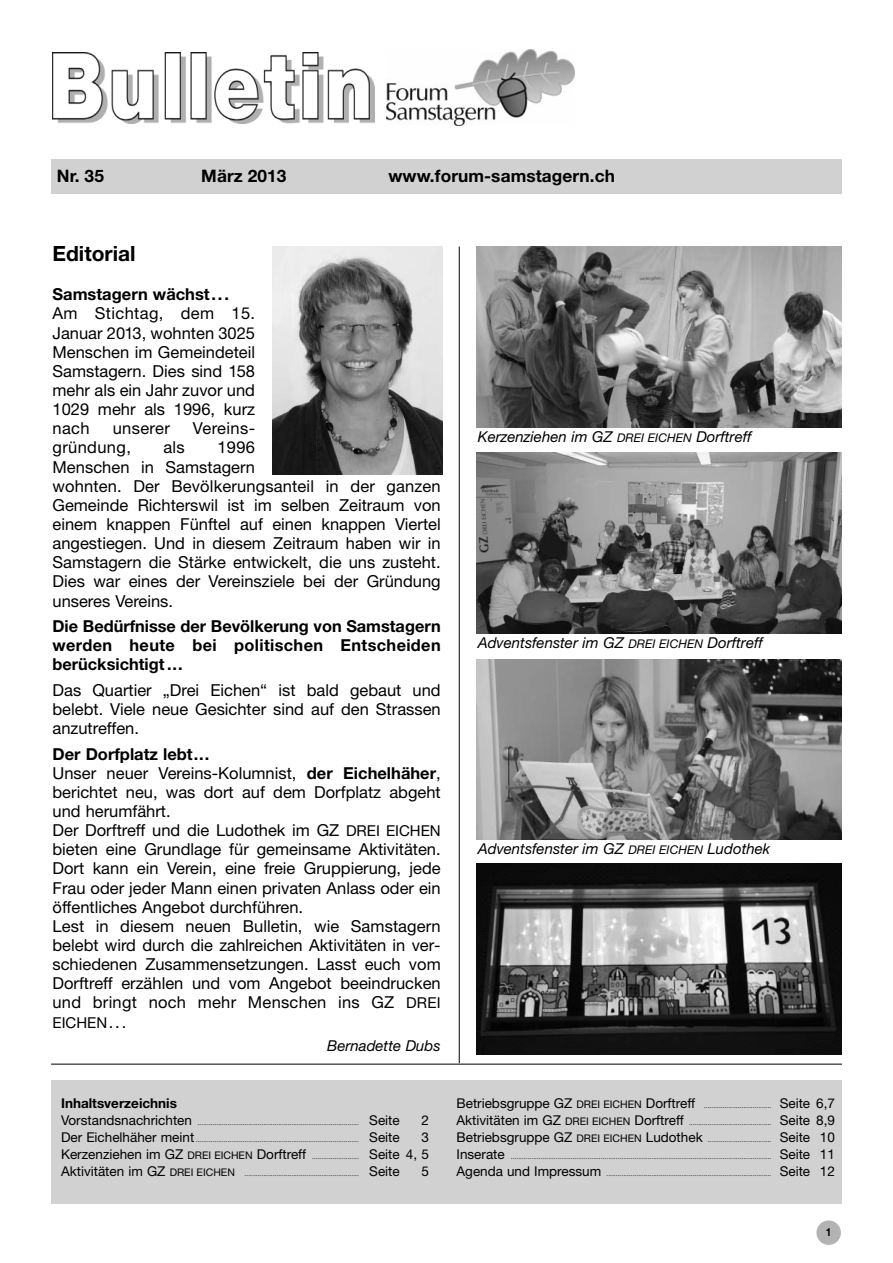
<style>
.page{position:relative;width:893px;height:1263px;background:#fff}
.page>*{position:absolute;margin:0;border:0;box-sizing:border-box;transform-origin:0 0}
.t1{font:700 21px "Helvetica Neue LT";color:#000}
.t2{font:700 17.25px "Helvetica Neue LT";letter-spacing:.005em;color:#000}
.t3{font:16.5px/19.2px "Helvetica Neue LT";color:#000;text-align:justify}
.t4{font:700 16.5px/19.2px "Helvetica Neue LT";letter-spacing:.02em;color:#000;text-align:justify}
.t5{font:16.5px "Helvetica Neue LT";letter-spacing:.02em;color:#000}
.t6{font:700 16.5px "Helvetica Neue LT";color:#000}
.t7{font:italic 15px "Helvetica Neue LT";color:#000}
.t8{font:15px "Helvetica Neue LT";color:#000}
.t9{font:13.5px/17px "Helvetica Neue LT";color:#000;text-align:right}
.t10{font:700 13.5px "Helvetica Neue";color:#000}
.t11{font:700 11.25px "Helvetica Neue LT";color:#000;scale:.9 1}
.t12{font:7.5px "Times";color:#000}
.s1{font-weight:700}
.s2{font-size:15px}
.s3{font-size:16.5px}
.s4{font-size:12px}
.s5{font-family:"Helvetica Neue LT";font-size:13.5px}
.s6{font-size:10.5px}
.s7{font-family:"Times";font-size:7.5px}
.s8{font-family:"Helvetica Neue LT";font-size:10.5px}
</style>
<div class="page">
<div style="left:816px;top:1220px;width:25px;height:25px;background:#b3b3b3;border-radius:12px"></div>
<div style="left:51px;top:1080px;width:791px;height:123px;background:#d1d1d1"></div>
<div style="left:51px;top:160px;width:791px;height:34px;background:#d1d1d1"></div>
<img style="left:53px;top:52px;width:322px;height:72px">
<img style="left:272px;top:247px;width:170px;height:227px">
<hr style="left:51px;top:1064px;width:791px;height:1px;background:#000">
<hr style="left:459px;top:247px;width:1px;height:816px;background:#000">
<img style="left:476px;top:247px;width:366px;height:180px">
<img style="left:476px;top:453px;width:366px;height:181px">
<img style="left:476px;top:659px;width:366px;height:181px">
<img style="left:476px;top:863px;width:366px;height:191px">
<img style="left:387px;top:49px;width:187px;height:77px">
<p class="t2" style="left:57px;top:170px;width:49px">Nr. 35</p>
<p class="t2" style="left:201px;top:170px;width:87px">März 2013</p>
<p class="t2" style="left:388px;top:170px;width:228px">www.forum-samstagern.ch</p>
<p class="t1" style="left:53px;top:246px;width:85px">Editorial</p>
<p class="t6" style="left:53px;top:289px;width:178px">Samstagern wächst...</p>
<p class="t3" style="left:53px;top:306px;width:204px">Am Stichtag, dem 15.<br>Januar 2013, wohnten 3025<br>Menschen im Gemeindeteil Samstagern. Dies sind 158 mehr als ein Jahr zuvor und 1029 mehr als 1996, kurz nach</p>
<p class="t5" style="left:113px;top:423px;width:59px">unserer</p>
<p class="t5" style="left:193px;top:423px;width:64px">Vereins-</p>
<p class="t5" style="left:53px;top:442px;width:80px">gründung,</p>
<p class="t3" style="left:163px;top:440px;width:23px">als</p>
<p class="t3" style="left:53px;top:440px;width:390px;text-align:left;text-indent:165px">1996<br>Menschen in Samstagern<br>wohnten. Der Bevölkerungsanteil in der ganzen Gemeinde Richterswil ist im selben Zeitraum von einem knappen Fünftel auf einen knappen Viertel angestiegen. Und in diesem Zeitraum haben wir in Samstagern die Stärke entwickelt, die uns zusteht.<br>Dies war eines der Vereinsziele bei der Gründung unseres Vereins.</p>
<p class="t4" style="left:53px;top:618px;width:390px">Die Bedürfnisse der Bevölkerung von Samstagern werden heute bei politischen Entscheiden berücksichtigt ...</p>
<p class="t3" style="left:53px;top:682px;width:390px">Das Quartier „Drei Eichen“ ist bald gebaut und belebt. Viele neue Gesichter sind auf den Strassen anzutreffen.</p>
<p class="t3" style="left:53px;top:746px;width:390px;text-align:left"><span class="s1">Der Dorfplatz lebt...<br></span>Unser neuer Vereins-Kolumnist, <span class="s1">der Eichelhäher</span>, berichtet neu, was dort auf dem Dorfplatz abgeht und herumfährt.<br>Der Dorftreff und die Ludothek im GZ <span class="s2">DREI EICHEN </span>bieten eine Grundlage für gemeinsame Aktivitäten.<br>Dort kann ein Verein, eine freie Gruppierung, jede Frau oder jeder Mann einen privaten Anlass oder ein öffentliches Angebot durchführen.<br>Lest in diesem neuen Bulletin, wie Samstagern belebt wird durch die zahlreichen Aktivitäten in ver&shy;schiedenen Zusammensetzungen. Lasst euch vom Dorftreff erzählen und vom Angebot beeindrucken und bringt noch mehr Menschen ins GZ <span class="s2">DREI</span></p>
<p class="t8" style="left:53px;top:1017px;width:75px">EICHEN<span class="s3">...</span></p>
<p class="t7" style="left:327px;top:1040px;width:115px">Bernadette Dubs</p>
<p class="t7" style="left:478px;top:431px;width:275px">Kerzenziehen im GZ <span class="s4">DREI EICHEN</span> Dorftreff</p>
<p class="t7" style="left:478px;top:637px;width:287px">Adventsfenster im GZ <span class="s4">DREI EICHEN</span> Dorftreff</p>
<p class="t7" style="left:478px;top:843px;width:294px">Adventsfenster im GZ <span class="s4">DREI EICHEN</span> Ludothek</p>
<p class="t10" style="left:61px;top:1095px;width:117px">Inhaltsverzeichnis</p>
<p class="t12" style="left:61px;top:1118px;width:340px"><span class="s5">Vorstandsnachrichten</span> ...................................................................................... <span class="s5">Seite</span></p>
<p class="t9" style="left:421px;top:1113px;width:9px">2</p>
<p class="t12" style="left:61px;top:1135px;width:340px"><span class="s5">Der Eichelhäher meint</span> ....................................................................................... <span class="s5">Seite</span></p>
<p class="t9" style="left:61px;top:1130px;width:369px">3<br>Kerzenziehen im GZ <span class="s6">DREI EICHEN</span> Dorftreff <span class="s7">.........................</span> Seite 4, 5</p>
<p class="t12" style="left:61px;top:1169px;width:340px"><span class="s5">Aktivitäten im GZ</span> <span class="s8">DREI EICHEN</span> ............................................................. <span class="s5">Seite</span></p>
<p class="t9" style="left:421px;top:1164px;width:9px">5</p>
<p class="t12" style="left:456px;top:1101px;width:380px"><span class="s5">Betriebsgruppe GZ</span> <span class="s8">DREI EICHEN</span> <span class="s5">Dorftreff</span> .................................... <span class="s5">Seite 6,7</span></p>
<p class="t12" style="left:456px;top:1118px;width:380px"><span class="s5">Aktivitäten im GZ</span> <span class="s8">DREI EICHEN</span> <span class="s5">Dorftreff</span> ............................................ <span class="s5">Seite 8,9</span></p>
<p class="t12" style="left:456px;top:1135px;width:380px"><span class="s5">Betriebsgruppe GZ</span> <span class="s8">DREI EICHEN</span> <span class="s5">Ludothek</span> .................................. <span class="s5">Seite 10</span></p>
<p class="t12" style="left:456px;top:1152px;width:380px"><span class="s5">Inserate</span> ........................................................................................................................................... <span class="s5">Seite 11</span></p>
<p class="t12" style="left:456px;top:1169px;width:380px"><span class="s5">Agenda und Impressum</span> ........................................................................................ <span class="s5">Seite 12</span></p>
<p class="t11" style="left:826px;top:1228px;width:8px">1</p>
</div>
